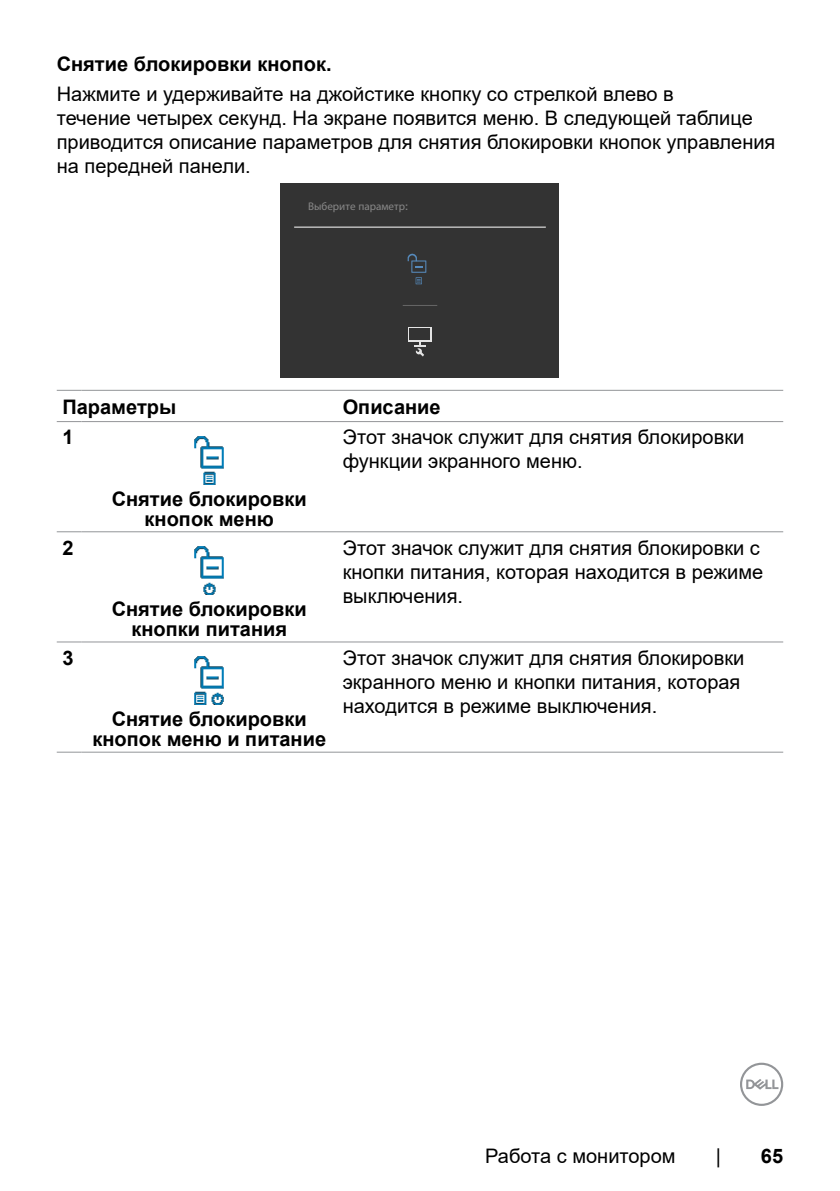
<style>
.page{position:relative;width:840px;height:1191px;background:#fff}
.page>*{position:absolute;margin:0;border:0;box-sizing:border-box;transform-origin:0 0}
.t1{font:20px/24px "Arial";color:#000}
.t2{font:700 20px/20px "Arial";color:#000;text-align:center}
.t3{font:11.2px "Myriad Pro";color:#888}
.s1{font-family:"Dell Replica"}
</style>
<div class="page">
<svg style="left:740px;top:1062px;width:42px;height:44px"></svg>
<div style="left:280px;top:183px;width:279px;height:195px;background:#333"></div>
<hr style="left:294px;top:227px;width:251px;height:1px;background:#fff">
<hr style="left:402px;top:305px;width:35px;height:1px;background:#666">
<svg style="left:408px;top:327px;width:23px;height:15px"></svg>
<div style="left:409px;top:329px;width:21px;height:11px;background:#333"></div>
<svg style="left:414px;top:341px;width:11px;height:15px"></svg>
<svg style="left:407px;top:253px;width:19px;height:31px"></svg>
<svg style="left:57px;top:390px;width:24px;height:1px"></svg>
<hr style="left:81px;top:390px;width:256px;height:1px;background:#939598">
<hr style="left:337px;top:390px;width:445px;height:1px;background:#939598">
<svg style="left:57px;top:421px;width:24px;height:1px"></svg>
<hr style="left:81px;top:421px;width:256px;height:1px;background:#939598">
<hr style="left:337px;top:421px;width:445px;height:1px;background:#939598">
<svg style="left:57px;top:531px;width:24px;height:1px"></svg>
<hr style="left:81px;top:531px;width:256px;height:1px;background:#939598">
<hr style="left:337px;top:531px;width:445px;height:1px;background:#939598">
<svg style="left:57px;top:641px;width:24px;height:1px"></svg>
<hr style="left:81px;top:641px;width:256px;height:1px;background:#939598">
<hr style="left:337px;top:641px;width:445px;height:1px;background:#939598">
<svg style="left:57px;top:752px;width:24px;height:1px"></svg>
<hr style="left:81px;top:752px;width:256px;height:1px;background:#939598">
<hr style="left:337px;top:752px;width:445px;height:1px;background:#939598">
<img style="left:194px;top:436px;width:30px;height:49px">
<img style="left:194px;top:546px;width:30px;height:49px">
<img style="left:194px;top:656px;width:30px;height:49px">
<p class="t2" style="left:57px;top:54px;width:276px">Снятие блокировки кнопок.</p>
<p class="t1" style="left:57px;top:82px;width:719px">Нажмите и удерживайте на джойстике кнопку со стрелкой влево в<br>течение четырех секунд. На экране появится меню. В следующей таблице приводится описание параметров для снятия блокировки кнопок управления на передней панели.</p>
<p class="t3" style="left:308px;top:199px;width:101px">Выберите параметр<span class="s1">:</span></p>
<p class="t2" style="left:62px;top:398px;width:115px">Параметры</p>
<p class="t2" style="left:342px;top:398px;width:99px">Описание</p>
<p class="t2" style="left:62px;top:427px;width:13px">1</p>
<p class="t1" style="left:342px;top:425px;width:403px">Этот значок служит для снятия блокировки функции экранного меню.</p>
<p class="t2" style="left:62px;top:538px;width:13px">2</p>
<p class="t2" style="left:62px;top:648px;width:13px">3</p>
<p class="t2" style="left:112px;top:489px;width:196px">Снятие блокировки кнопок меню</p>
<p class="t2" style="left:112px;top:599px;width:196px">Снятие блокировки кнопки питания</p>
<p class="t2" style="left:92px;top:709px;width:235px">Снятие блокировки кнопок меню и питание</p>
<p class="t1" style="left:342px;top:535px;width:422px">Этот значок служит для снятия блокировки с кнопки питания, которая находится в режиме выключения.</p>
<p class="t1" style="left:342px;top:645px;width:403px">Этот значок служит для снятия блокировки экранного меню и кнопки питания, которая находится в режиме выключения.</p>
<p class="t1" style="left:485px;top:1143px;width:192px">Работа с монитором</p>
<p class="t1" style="left:715px;top:1143px;width:7px">|</p>
<p class="t2" style="left:760px;top:1145px;width:24px">65</p>
</div>
